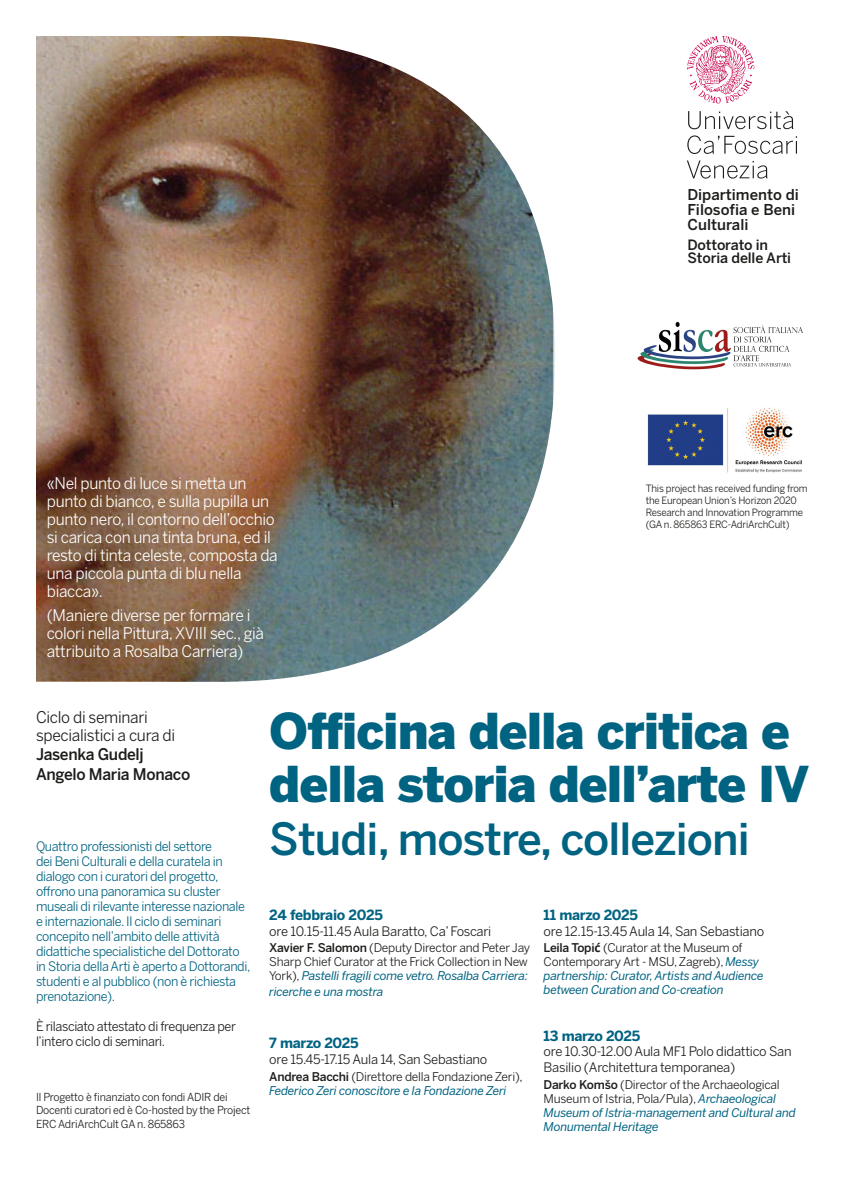
<style>
.page{position:relative;width:842px;height:1191px;background:#fff}
.page>*{position:absolute;margin:0;border:0;box-sizing:border-box;transform-origin:0 0}
.t1{font:900 49px/53px "Benton Sans";letter-spacing:-.02em;color:#006382}
.t2{font:500 44px "Benton Sans";letter-spacing:-.02em;color:#006382}
.t3{font:16px/18px "Benton Sans";letter-spacing:-.02em;color:#fff}
.t4{font:16px/18px "Benton Sans";letter-spacing:-.02em;color:#1d1d1b}
.t5{font:500 16px/19.4px "Benton Sans";letter-spacing:-.02em;color:#1d1d1b}
.t6{font:500 14.9px/14.9px "Benton Sans";color:#1d1d1b}
.t7{font:500 14.2px/13px "Benton Sans";letter-spacing:-.01em;color:#1d1d1b}
.t8{font:700 14px "Benton Sans";letter-spacing:-.025em;color:#006382}
.t9{font:13px/15px "Benton Sans";letter-spacing:-.03em;color:#006382}
.t10{font:13px/15px "Benton Sans";letter-spacing:-.03em;color:#1d1d1b}
.t11{font:italic 12px/14px "Benton Sans";letter-spacing:-.02em;color:#006382}
.t12{font:12px/14px "Benton Sans";letter-spacing:-.02em;color:#1d1d1b}
.t13{font:11px/13px "Benton Sans";letter-spacing:-.02em;color:#1d1d1b}
.t14{font:10px/12px "Benton Sans";letter-spacing:-.02em;color:#1d1d1b}
.s1{font-weight:500}
.s2{font-style:italic;color:#006382}
.s3{font-weight:500;font-style:normal;color:#1d1d1b}
.s4{font-style:normal;color:#1d1d1b}
.s5{font-family:"Open Sans";font-weight:700;font-style:normal;color:#1d1d1b}
</style>
<div class="page">
<img style="left:36px;top:36px;width:519px;height:646px">
<svg style="left:688px;top:111px;width:105px;height:18px"></svg>
<svg style="left:687px;top:135px;width:110px;height:19px"></svg>
<svg style="left:687px;top:160px;width:80px;height:19px"></svg>
<svg style="left:687px;top:36px;width:67px;height:68px"></svg>
<img style="left:647px;top:408px;width:155px;height:65px">
<img style="left:36px;top:36px;width:193px;height:645px">
<img style="left:638px;top:322px;width:165px;height:48px">
<h3 class="t3" style="left:47px;top:474px;width:232px">«Nel punto di luce si metta un punto di bianco, e sulla pupilla un punto nero, il contorno dell’occhio si carica con una tinta bruna, ed il resto di tinta celeste, composta da una piccola punta di blu nella biacca».</h3>
<h3 class="t3" style="left:47px;top:605px;width:219px">(Maniere diverse per formare i colori nella Pittura, XVIII sec., già attribuito a Rosalba Carriera)</h3>
<p class="t6" style="left:687px;top:187px;width:113px">Dipartimento di<br>Filosofia e Beni<br>Culturali</p>
<p class="t7" style="left:687px;top:238px;width:105px">Dottorato in<br>Storia delle Arti</p>
<p class="t14" style="left:646px;top:482px;width:163px">This project has received funding from the European Union’s Horizon 2020<br>Research and Innovation Programme (GA n. 865863 ERC-AdriArchCult)</p>
<h3 class="t4" style="left:36px;top:708px;width:141px">Ciclo di seminari specialistici a cura di</h3>
<h3 class="t5" style="left:36px;top:744px;width:156px">Jasenka Gudelj<br>Angelo Maria Monaco</h3>
<p class="t9" style="left:36px;top:838px;width:216px">Quattro professionisti del settore<br>dei Beni Culturali e della curatela in dialogo con i curatori del progetto, offrono una panoramica su cluster museali di rilevante interesse nazionale e internazionale. Il ciclo di seminari concepito nell’ambito delle attività didattiche specialistiche del Dottorato in Storia della Arti è aperto a Dottorandi, studenti e al pubblico (non è richiesta prenotazione).</p>
<p class="t10" style="left:36px;top:1018px;width:201px">È rilasciato attestato di frequenza per l’intero ciclo di seminari.</p>
<p class="t13" style="left:36px;top:1090px;width:216px">Il Progetto è finanziato con fondi ADIR dei<br>Docenti curatori ed è Co-hosted by the Project</p>
<p class="t13" style="left:36px;top:1117px;width:151px">ERC AdriArchCult GA n. 865863</p>
<h1 class="t1" style="left:269px;top:704px;width:541px">Officina della critica e della storia dell’arte IV</h1>
<h2 class="t2" style="left:269px;top:812px;width:482px">Studi, mostre, collezioni</h2>
<p class="t8" style="left:269px;top:906px;width:115px">24 febbraio 2025</p>
<p class="t10" style="left:269px;top:923px;width:224px">ore 10.15-11.45 Aula Baratto, Ca’ Foscari</p>
<p class="t12" style="left:269px;top:941px;width:262px"><span class="s1">Xavier F. Salomon</span> (Deputy Director and Peter Jay<br>Sharp Chief Curator at the Frick Collection in New<br>York), <span class="s2">Pastelli fragili come vetro. Rosalba Carriera:</span></p>
<p class="t11" style="left:269px;top:984px;width:116px">ricerche e una mostra</p>
<p class="t8" style="left:269px;top:1034px;width:91px">7 marzo 2025</p>
<p class="t10" style="left:269px;top:1051px;width:220px">ore 15.45-17.15 Aula 14, San Sebastiano</p>
<p class="t11" style="left:269px;top:1069px;width:255px"><span class="s3">Andrea Bacchi</span> <span class="s4">(Direttore della Fondazione Zeri),<br></span>Federico Zeri conoscitore e la Fondazione Zeri</p>
<p class="t8" style="left:544px;top:906px;width:96px">11 marzo 2025</p>
<p class="t10" style="left:544px;top:923px;width:222px">ore 12.15-13.45 Aula 14, San Sebastiano</p>
<p class="t11" style="left:544px;top:941px;width:221px"><span class="s3">Leila Topi</span><span class="s5">ć</span> <span class="s4">(Curator at the Museum of Contemporary Art - MSU, Zagreb),</span> Messy partnership: Curator, Artists and Audience between Curation and Co-creation</p>
<p class="t8" style="left:544px;top:1027px;width:98px">13 marzo 2025</p>
<p class="t10" style="left:544px;top:1043px;width:249px;line-height:15.5px">ore 10.30-12.00 Aula MF1 Polo didattico San<br>Basilio (Architettura temporanea)</p>
<p class="t11" style="left:544px;top:1077px;width:254px"><span class="s3">Darko Komšo</span> <span class="s4">(Director of the Archaeological Museum of Istria, Pola/Pula),</span> Archaeological Museum of Istria-management and Cultural and Monumental Heritage</p>
</div>
